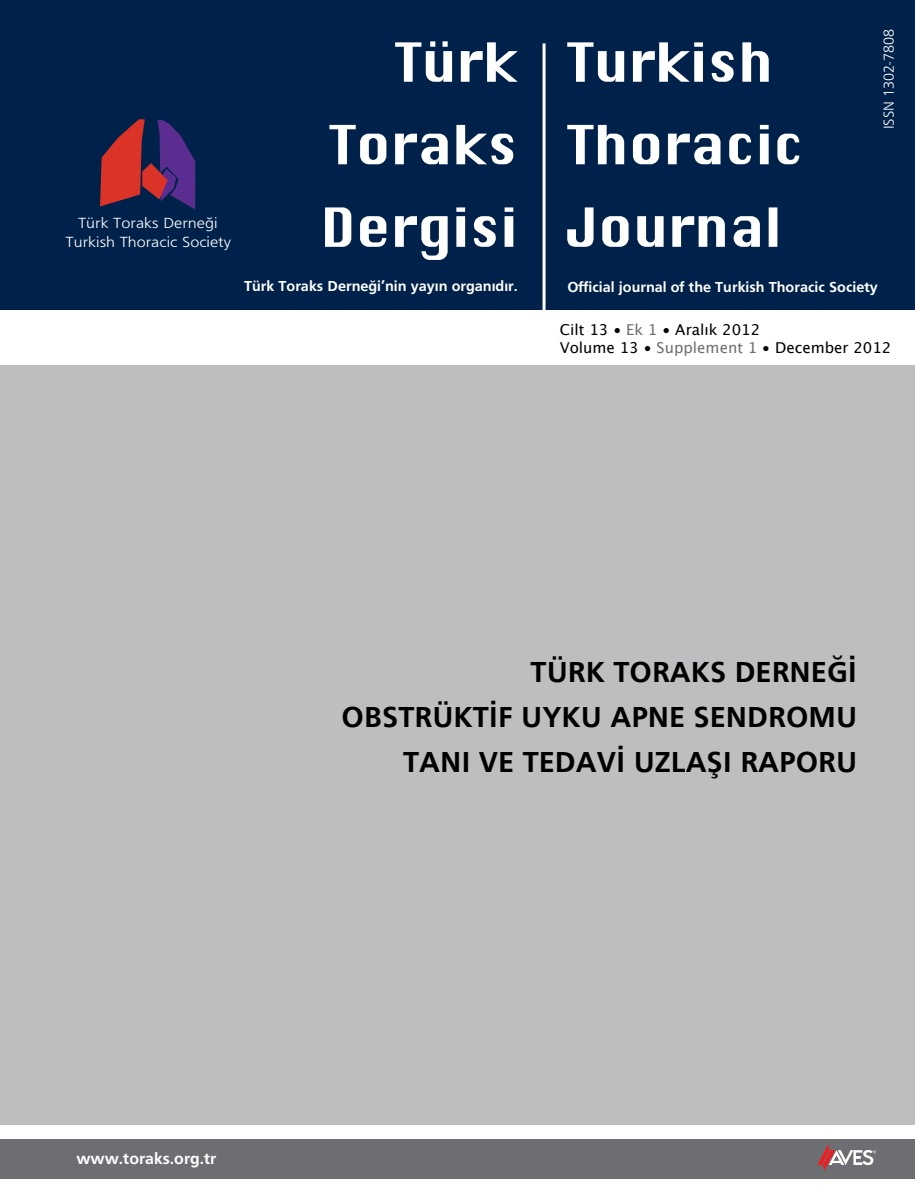
<style>
.page{position:relative;width:915px;height:1191px;background:#fff}
.page>*{position:absolute;margin:0;border:0;box-sizing:border-box;transform-origin:0 0}
.t1{font:30px/45px "Gill Sans Boldpcw";color:#000;text-align:right}
.t2{font:16.5px "Gill Sans Boldpcw";color:#fff}
.t3{font:15.3px/19.2px "Gill Sans Lightpcw";color:#fff;text-align:center;scale:1.1 1}
.t4{font:15px "Gill Sans Boldpcw";color:#fff}
.t5{font:15px/18px "Lucida Grande";color:#000}
.t6{font:15px "Gill Sans Lightpcw";color:#fff}
.s1{color:#6d6e71}
</style>
<div class="page">
<div style="left:0;top:365px;width:914px;height:759px;background:#bcbec0"></div>
<div style="left:0;top:1139px;width:914px;height:39px;background:#6d6e71"></div>
<div style="left:0;top:0;width:914px;height:310px;background:#00224a"></div>
<svg style="left:567px;top:207px;width:210px;height:40px"></svg>
<svg style="left:567px;top:125px;width:232px;height:39px"></svg>
<svg style="left:567px;top:42px;width:201px;height:40px"></svg>
<svg style="left:325px;top:207px;width:188px;height:53px"></svg>
<svg style="left:329px;top:125px;width:184px;height:39px"></svg>
<svg style="left:395px;top:41px;width:122px;height:41px"></svg>
<hr style="left:542px;top:43px;width:3px;height:273px;background:#fff">
<svg style="left:100px;top:119px;width:95px;height:90px"></svg>
<svg style="left:817px;top:1144px;width:58px;height:27px"></svg>
<p class="t6" style="left:879px;top:129px;width:102px;rotate:-90deg">ISSN 1302-7808</p>
<p class="t3" style="left:66px;top:212px;width:152px">Türk Toraks Derneği<br>Turkish Thoracic Society</p>
<p class="t4" style="left:244px;top:278px;width:275px">Türk Toraks Derneği’nin yayın organıdır.</p>
<p class="t4" style="left:567px;top:278px;width:312px">Official journal of the Turkish Thoracic Society</p>
<p class="t5" style="left:559px;top:321px;width:333px">Cilt 13 • <span class="s1">Ek 1</span> • Aralık 2012<br>Volume 13 • <span class="s1">Supplement 1</span> • December 2012</p>
<h1 class="t1" style="left:341px;top:649px;width:517px">TÜRK TORAKS DERNEĞİ<br>OBSTRÜKTİF UYKU APNE SENDROMU<br>TANI VE TEDAVİ UZLAŞI RAPORU</h1>
<p class="t2" style="left:76px;top:1148px;width:141px">www.toraks.org.tr</p>
</div>
